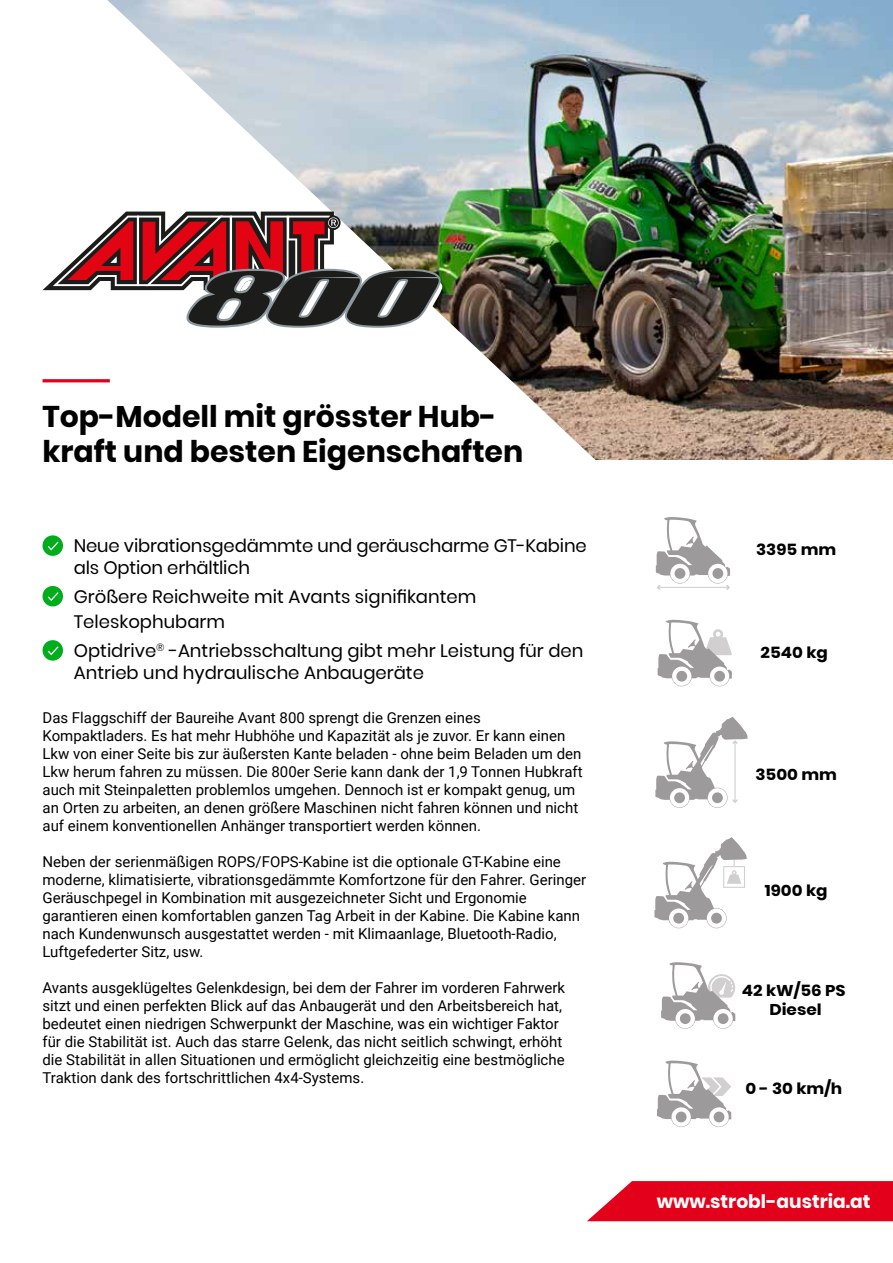
<style>
.page{position:relative;width:893px;height:1263px;background:#fff}
.page>*{position:absolute;margin:0;border:0;box-sizing:border-box;transform-origin:0 0}
.t1{font:700 29.85px/35.8px "Poppins";color:#000}
.t2{font:700 18.6px "Poppins";color:#fff}
.t3{font:18px/21.8px "Poppins";color:#000}
.t4{font:700 15.6px/18.3px "Poppins";color:#000;text-align:center;scale:1.08 1}
.t5{font:15px/18px "Roboto";color:#000}
</style>
<div class="page">
<img style="left:606px;top:0;width:287px;height:459px">
<img style="left:42px;top:0;width:564px;height:460px">
<svg style="left:43px;top:212px;width:399px;height:120px"></svg>
<hr style="left:43px;top:379px;width:67px;height:3px;background:#e2001a">
<svg style="left:654px;top:837px;width:94px;height:91px"></svg>
<svg style="left:655px;top:717px;width:93px;height:91px"></svg>
<svg style="left:656px;top:517px;width:74px;height:73px"></svg>
<svg style="left:658px;top:620px;width:74px;height:66px"></svg>
<svg style="left:657px;top:1060px;width:74px;height:67px"></svg>
<svg style="left:661px;top:962px;width:74px;height:67px"></svg>
<svg style="left:587px;top:1181px;width:306px;height:40px;background:#e4142c"></svg>
<div style="left:43px;top:535px;width:20px;height:21px;background:#00ad1d;border-radius:50%"></div>
<svg style="left:48px;top:542px;width:10px;height:8px"></svg>
<div style="left:43px;top:586px;width:20px;height:20px;background:#00ad1d;border-radius:50%"></div>
<svg style="left:48px;top:592px;width:10px;height:9px"></svg>
<div style="left:43px;top:640px;width:20px;height:21px;background:#00ad1d;border-radius:50%"></div>
<svg style="left:48px;top:646px;width:10px;height:9px"></svg>
<h1 class="t1" style="left:43px;top:398px;width:482px">Top-Modell mit grösster Hub&shy;kraft und besten Eigenschaften</h1>
<p class="t3" style="left:74px;top:535px;width:514px">Neue vibrationsgedämmte und geräuscharme GT-Kabine als Option erhältlich</p>
<p class="t3" style="left:74px;top:584px;width:404px;line-height:25.3px">Größere Reichweite mit Avants signifikantem<br>Teleskophubarm</p>
<p class="t3" style="left:74px;top:640px;width:511px">Optidrive<sup>®</sup> -Antriebsschaltung gibt mehr Leistung für den<br>Antrieb und hydraulische Anbaugeräte</p>
<p class="t5" style="left:43px;top:708px;width:542px">Das Flaggschiff der Baureihe Avant 800 sprengt die Grenzen eines Kompaktladers. Es hat mehr Hubhöhe und Kapazität als je zuvor. Er kann einen Lkw von einer Seite bis zur äußersten Kante beladen - ohne beim Beladen um den Lkw herum fahren zu müssen. Die 800er Serie kann dank der 1,9 Tonnen Hubkraft auch mit Steinpaletten problemlos umgehen. Dennoch ist er kompakt genug, um an Orten zu arbeiten, an denen größere Maschinen nicht fahren können und nicht auf einem konventionellen Anhänger transportiert werden können.</p>
<p class="t5" style="left:43px;top:852px;width:545px">Neben der serienmäßigen ROPS/FOPS-Kabine ist die optionale GT-Kabine eine moderne, klimatisierte, vibrationsgedämmte Komfortzone für den Fahrer. Geringer Geräuschpegel in Kombination mit ausgezeichneter Sicht und Ergonomie garantieren einen komfortablen ganzen Tag Arbeit in der Kabine. Die Kabine kann nach Kundenwunsch ausgestattet werden - mit Klimaanlage, Bluetooth-Radio, Luftgefederter Sitz, usw.</p>
<p class="t5" style="left:43px;top:978px;width:524px">Avants ausgeklügeltes Gelenkdesign, bei dem der Fahrer im vorderen Fahrwerk sitzt und einen perfekten Blick auf das Anbaugerät und den Arbeitsbereich hat, bedeutet einen niedrigen Schwerpunkt der Maschine, was ein wichtiger Faktor für die Stabilität ist. Auch das starre Gelenk, das nicht seitlich schwingt, erhöht die Stabilität in allen Situationen und ermöglicht gleichzeitig eine bestmögliche Traktion dank des fortschrittlichen 4x4-Systems.</p>
<p class="t4" style="left:756px;top:541px;width:76px">3395 mm</p>
<p class="t4" style="left:761px;top:644px;width:64px">2540 kg</p>
<p class="t4" style="left:755px;top:765px;width:77px">3500 mm</p>
<p class="t4" style="left:765px;top:881px;width:60px">1900 kg</p>
<p class="t4" style="left:742px;top:982px;width:98px">42 kW/56 PS<br>Diesel</p>
<p class="t4" style="left:745px;top:1080px;width:91px">0 - 30 km/h</p>
<p class="t2" style="left:657px;top:1190px;width:215px">www.strobl-austria.at</p>
</div>
